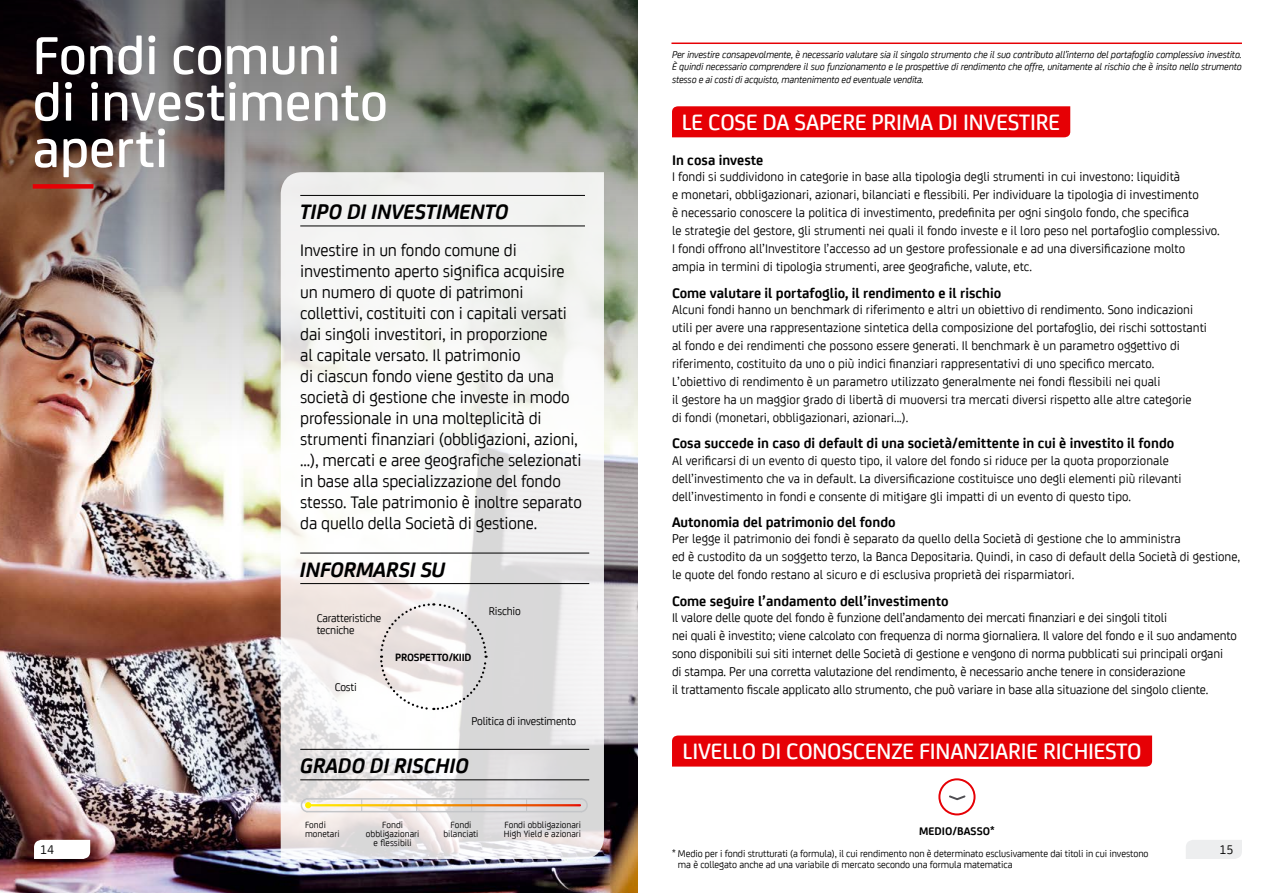
<style>
.page{position:relative;width:1276px;height:893px;background:#fff}
.page>*{position:absolute;margin:0;border:0;box-sizing:border-box;transform-origin:0 0}
.t1{font:500 57px/46.5px "Uni Credit";color:#fff}
.t2{font:500 24px "Uni Credit";letter-spacing:-.01em;color:#fff}
.t3{font:italic 700 22.5px "Uni Credit";letter-spacing:-.01em;color:#000}
.t4{font:18px/21px "Uni Credit";letter-spacing:-.01em;color:#000}
.t5{font:700 15px "Uni Credit";color:#000}
.t6{font:15px "Uni Credit";color:#000}
.t7{font:13.5px/18px "Uni Credit";color:#000}
.t8{font:12px/12px "Uni Credit";letter-spacing:-.02em;color:#000}
.t9{font:700 11.85px "Uni Credit";color:#000}
.t10{font:700 11.25px "Uni Credit";letter-spacing:-.02em;color:#000}
.t11{font:italic 10.5px/12.8px "Uni Credit";letter-spacing:-.02em;color:#000;text-align:justify}
.t12{font:10.5px/10.5px "Uni Credit";letter-spacing:-.01em;color:#000}
.t13{font:9.75px/9px "Uni Credit";color:#000}
</style>
<div class="page">
<img style="left:0;top:723px;width:638px;height:170px">
<img style="left:0;top:0;width:638px;height:723px">
<div style="left:938px;top:778px;width:37px;height:37px;border:2px solid #e60005;border-radius:50%"></div>
<svg style="left:949px;top:795px;width:17px;height:6px"></svg>
<hr style="left:671px;top:43px;width:571px;height:1px;background:#e60005">
<div style="left:672px;top:106px;width:398px;height:31px;background:#e60005"></div>
<div style="left:672px;top:735px;width:480px;height:32px;background:#e60005"></div>
<svg style="left:281px;top:172px;width:323px;height:687px;fill:#f3f3f2"></svg>
<div style="left:33px;top:184px;width:61px;height:5px;background:#e60005"></div>
<hr style="left:300px;top:195px;width:285px;height:1px;background:#000">
<hr style="left:300px;top:226px;width:285px;height:1px;background:#000">
<svg style="left:379px;top:602px;width:109px;height:109px"></svg>
<hr style="left:300px;top:553px;width:289px;height:1px;background:#000">
<hr style="left:300px;top:583px;width:289px;height:1px;background:#000">
<svg style="left:1186px;top:840px;width:56px;height:19px"></svg>
<hr style="left:300px;top:749px;width:289px;height:1px;background:#000">
<hr style="left:300px;top:779px;width:289px;height:1px;background:#000">
<svg style="left:305px;top:802px;width:6px;height:6px"></svg>
<div style="left:301px;top:798px;width:287px;height:14px;border:2px solid #c3c5c8;border-radius:6px"></div>
<hr style="left:309px;top:804px;width:271px;height:2px;background:#fff">
<svg style="left:34px;top:840px;width:56px;height:19px"></svg>
<h1 class="t1" style="left:33px;top:28px;width:357px">Fondi comuni di investimento aperti</h1>
<h3 class="t3" style="left:300px;top:195px;width:210px">TIPO DI INVESTIMENTO</h3>
<p class="t4" style="left:300px;top:238px;width:283px">Investire in un fondo comune di investimento aperto significa acquisire un numero di quote di patrimoni collettivi, costituiti con i capitali versati dai singoli investitori, in proporzione<br>al capitale versato. Il patrimonio<br>di ciascun fondo viene gestito da una società di gestione che investe in modo professionale in una molteplicità di strumenti finanziari (obbligazioni, azioni, ...), mercati e aree geografiche selezionati in base alla specializzazione del fondo stesso. Tale patrimonio è inoltre separato da quello della Società di gestione.</p>
<h3 class="t3" style="left:300px;top:552px;width:147px">INFORMARSI SU</h3>
<p class="t8" style="left:317px;top:612px;width:66px">Caratteristiche tecniche</p>
<p class="t8" style="left:335px;top:680px;width:24px">Costi</p>
<p class="t10" style="left:395px;top:649px;width:78px">PROSPETTO/KIID</p>
<p class="t8" style="left:489px;top:604px;width:33px">Rischio</p>
<p class="t8" style="left:471px;top:714px;width:106px">Politica di investimento</p>
<p class="t7" style="left:40px;top:839px;width:16px">14</p>
<p class="t6" style="left:40px;top:839px;width:17px">14</p>
<h3 class="t3" style="left:300px;top:749px;width:171px">GRADO DI RISCHIO</h3>
<p class="t13" style="left:305px;top:820px;width:36px">Fondi monetari</p>
<p class="t13" style="left:366px;top:820px;width:55px;text-align:center">Fondi obbligazionari e flessibili</p>
<p class="t13" style="left:443px;top:820px;width:37px;text-align:center">Fondi bilanciati</p>
<p class="t13" style="left:504px;top:820px;width:79px">Fondi obbligazionari<br>High Yield e azionari</p>
<p class="t11" style="left:672px;top:47px;width:571px">Per investire consapevolmente, è necessario valutare sia il singolo strumento che il suo contributo all’interno del portafoglio complessivo investito.<br>È quindi necessario comprendere il suo funzionamento e le prospettive di rendimento che offre, unitamente al rischio che è insito nello strumento stesso e ai costi di acquisto, mantenimento ed eventuale vendita.</p>
<h2 class="t2" style="left:682px;top:104px;width:380px">LE COSE DA SAPERE PRIMA DI INVESTIRE</h2>
<p class="t5" style="left:672px;top:149px;width:93px">In cosa investe</p>
<p class="t7" style="left:672px;top:167px;width:549px">I fondi si suddividono in categorie in base alla tipologia degli strumenti in cui investono: liquidità<br>e monetari, obbligazionari, azionari, bilanciati e flessibili. Per individuare la tipologia di investimento<br>è necessario conoscere la politica di investimento, predefinita per ogni singolo fondo, che specifica<br>le strategie del gestore, gli strumenti nei quali il fondo investe e il loro peso nel portafoglio complessivo.<br>I fondi offrono all’Investitore l’accesso ad un gestore professionale e ad una diversificazione molto ampia in termini di tipologia strumenti, aree geografiche, valute, etc.</p>
<p class="t5" style="left:672px;top:281px;width:331px">Come valutare il portafoglio, il rendimento e il rischio</p>
<p class="t7" style="left:672px;top:300px;width:536px">Alcuni fondi hanno un benchmark di riferimento e altri un obiettivo di rendimento. Sono indicazioni utili per avere una rappresentazione sintetica della composizione del portafoglio, dei rischi sottostanti al fondo e dei rendimenti che possono essere generati. Il benchmark è un parametro oggettivo di riferimento, costituito da uno o più indici finanziari rappresentativi di uno specifico mercato.<br>L’obiettivo di rendimento è un parametro utilizzato generalmente nei fondi flessibili nei quali<br>il gestore ha un maggior grado di libertà di muoversi tra mercati diversi rispetto alle altre categorie<br>di fondi (monetari, obbligazionari, azionari...).</p>
<p class="t5" style="left:672px;top:432px;width:504px">Cosa succede in caso di default di una società/emittente in cui è investito il fondo</p>
<p class="t7" style="left:672px;top:450px;width:511px">Al verificarsi di un evento di questo tipo, il valore del fondo si riduce per la quota proporzionale dell’investimento che va in default. La diversificazione costituisce uno degli elementi più rilevanti dell’investimento in fondi e consente di mitigare gli impatti di un evento di questo tipo.</p>
<p class="t5" style="left:672px;top:511px;width:225px">Autonomia del patrimonio del fondo</p>
<p class="t7" style="left:672px;top:529px;width:570px">Per legge il patrimonio dei fondi è separato da quello della Società di gestione che lo amministra<br>ed è custodito da un soggetto terzo, la Banca Depositaria. Quindi, in caso di default della Società di gestione, le quote del fondo restano al sicuro e di esclusiva proprietà dei risparmiatori.</p>
<p class="t5" style="left:672px;top:589px;width:278px">Come seguire l’andamento dell’investimento</p>
<p class="t7" style="left:672px;top:608px;width:566px">Il valore delle quote del fondo è funzione dell’andamento dei mercati finanziari e dei singoli titoli<br>nei quali è investito; viene calcolato con frequenza di norma giornaliera. Il valore del fondo e il suo andamento sono disponibili sui siti internet delle Società di gestione e vengono di norma pubblicati sui principali organi<br>di stampa. Per una corretta valutazione del rendimento, è necessario anche tenere in considerazione<br>il trattamento fiscale applicato allo strumento, che può variare in base alla situazione del singolo cliente.</p>
<h2 class="t2" style="left:682px;top:734px;width:460px">LIVELLO DI CONOSCENZE FINANZIARIE RICHIESTO</h2>
<p class="t9" style="left:919px;top:822px;width:77px">MEDIO/BASSO*</p>
<p class="t12" style="left:678px;top:848px;width:472px;text-indent:-6px">* Medio per i fondi strutturati (a formula), il cui rendimento non è determinato esclusivamente dai titoli in cui investono ma è collegato anche ad una variabile di mercato secondo una formula matematica</p>
<p class="t7" style="left:1219px;top:839px;width:16px">15</p>
</div>
